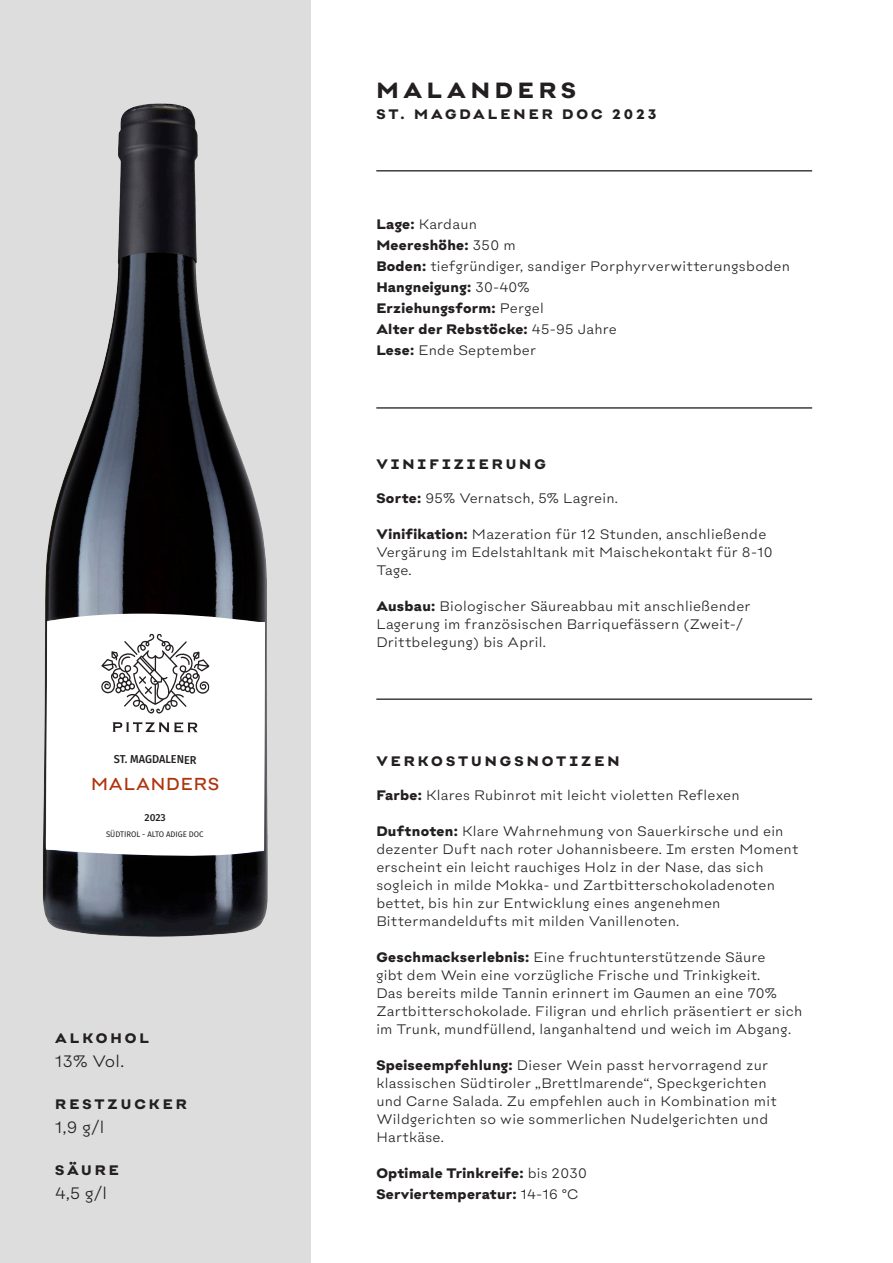
<style>
.page{position:relative;width:893px;height:1263px;background:#fff}
.page>*{position:absolute;margin:0;border:0;box-sizing:border-box;transform-origin:0 0}
.t1{font:800 24px "Biofolio Ultimate";letter-spacing:.2em;color:#231f20}
.t2{font:18.9px "Biofolio Ultimate";letter-spacing:.045em;color:#b0340e;scale:.95 1}
.t3{font:300 18px "Biofolio Ultimate";color:#231f20}
.t4{font:300 15px/18px "Biofolio Ultimate";letter-spacing:.02em;color:#231f20}
.t5{font:800 15px "Biofolio Ultimate";letter-spacing:.02em;color:#231f20}
.t6{font:800 15px "Biofolio Ultimate";letter-spacing:.2em;color:#231f20}
.t7{font:500 11.4px "Fira Sans";letter-spacing:-.005em;color:#231f20;scale:.95 1}
.t8{font:500 10.2px "Fira Sans";color:#231f20}
.t9{font:500 10.2px "Fira Sans";color:#231f20;scale:.95 1}
.t10{font:8.1px "Fira Sans";letter-spacing:-.005em;color:#231f20;scale:.95 1}
.s1{font-weight:800}
.s2{font-weight:300}
</style>
<div class="page">
<div style="left:0;top:0;width:310px;height:1263px;background:#dedddd"></div>
<hr style="left:376px;top:698px;width:436px;height:2px;background:#3e3e3f">
<hr style="left:376px;top:407px;width:436px;height:2px;background:#3e3e3f">
<hr style="left:376px;top:170px;width:436px;height:2px;background:#3e3e3f">
<img style="left:43px;top:104px;width:224px;height:833px">
<svg style="left:47px;top:614px;width:217px;height:7px;background:#b5b6b7"></svg>
<svg style="left:46px;top:850px;width:218px;height:14px;background:#686a6f"></svg>
<div style="left:46px;top:621px;width:219px;height:229px;background:#fff"></div>
<svg style="left:101px;top:633px;width:109px;height:81px;background:#d0d0d0"></svg>
<svg style="left:113px;top:722px;width:85px;height:10px"></svg>
<div style="left:134px;top:812px;width:43px;height:13px;background:#fff"></div>
<p class="t7" style="left:114px;top:750px;width:88px">ST. MAGDALENER</p>
<p class="t2" style="left:91px;top:771px;width:137px">MALANDERS</p>
<p class="t9" style="left:160px;top:810px;width:6px">1</p>
<p class="t8" style="left:145px;top:810px;width:23px">2023</p>
<p class="t10" style="left:106px;top:828px;width:104px">SÜDTIROL - ALTO ADIGE DOC</p>
<p class="t6" style="left:55px;top:1027px;width:95px">ALKOHOL</p>
<p class="t3" style="left:55px;top:1049px;width:70px">13% Vol.</p>
<p class="t6" style="left:55px;top:1093px;width:133px">RESTZUCKER</p>
<p class="t3" style="left:55px;top:1115px;width:51px">1,9 g/l</p>
<p class="t5" style="left:55px;top:1159px;width:65px">SÄURE</p>
<p class="t3" style="left:55px;top:1181px;width:53px">4,5 g/l</p>
<p class="t1" style="left:376px;top:73px;width:201px">MALANDERS</p>
<p class="t6" style="left:376px;top:103px;width:281px">ST. MAGDALENER DOC 2023</p>
<p class="t4" style="left:376px;top:215px;width:102px"><span class="s1">Lage:</span> Kardaun</p>
<p class="t5" style="left:376px;top:235px;width:141px">Meereshöhe: <span class="s2">350 m</span></p>
<p class="t4" style="left:376px;top:257px;width:415px"><span class="s1">Boden:</span> tiefgründiger, sandiger Porphyrverwitterungsboden</p>
<p class="t5" style="left:376px;top:277px;width:155px">Hangneigung: <span class="s2">30-40%</span></p>
<p class="t5" style="left:376px;top:298px;width:169px">Erziehungsform: <span class="s2">Pergel</span></p>
<p class="t5" style="left:376px;top:319px;width:242px">Alter der Rebstöcke: <span class="s2">45-95 Jahre</span></p>
<p class="t4" style="left:376px;top:341px;width:161px"><span class="s1">Lese:</span> Ende September</p>
<p class="t6" style="left:376px;top:453px;width:171px">VINIFIZIERUNG</p>
<p class="t4" style="left:376px;top:488px;width:243px"><span class="s1">Sorte:</span> 95% Vernatsch, 5% Lagrein.</p>
<p class="t4" style="left:376px;top:524px;width:398px"><span class="s1">Vinifikation:</span> Mazeration für 12 Stunden, anschließende<br>Vergärung im Edelstahltank mit Maischekontakt für 8-10<br>Tage.</p>
<p class="t4" style="left:376px;top:596px;width:376px"><span class="s1">Ausbau:</span> Biologischer Säureabbau mit anschließender<br>Lagerung im französischen Barriquefässern (Zweit-/<br>Drittbelegung) bis April.</p>
<p class="t6" style="left:376px;top:750px;width:245px">VERKOSTUNGSNOTIZEN</p>
<p class="t4" style="left:376px;top:785px;width:365px"><span class="s1">Farbe:</span> Klares Rubinrot mit leicht violetten Reflexen</p>
<p class="t4" style="left:376px;top:821px;width:423px"><span class="s1">Duftnoten:</span> Klare Wahrnehmung von Sauerkirsche und ein dezenter Duft nach roter Johannisbeere. Im ersten Moment erscheint ein leicht rauchiges Holz in der Nase, das sich sogleich in milde Mokka- und Zartbitterschokoladenoten bettet, bis hin zur Entwicklung eines angenehmen Bittermandeldufts mit milden Vanillenoten.</p>
<p class="t4" style="left:376px;top:947px;width:428px"><span class="s1">Geschmackserlebnis:</span> Eine fruchtunterstützende Säure<br>gibt dem Wein eine vorzügliche Frische und Trinkigkeit.<br>Das bereits milde Tannin erinnert im Gaumen an eine 70% Zartbitterschokolade. Filigran und ehrlich präsentiert er sich im Trunk, mundfüllend, langanhaltend und weich im Abgang.</p>
<p class="t4" style="left:376px;top:1055px;width:402px"><span class="s1">Speiseempfehlung:</span> Dieser Wein passt hervorragend zur klassischen Südtiroler „Brettlmarende“, Speckgerichten und Carne Salada. Zu empfehlen auch in Kombination mit Wildgerichten so wie sommerlichen Nudelgerichten und Hartkäse.</p>
<p class="t5" style="left:376px;top:1162px;width:212px">Optimale Trinkreife: <span class="s2">bis 2030</span></p>
<p class="t5" style="left:376px;top:1183px;width:203px">Serviertemperatur: <span class="s2">14-16 °C</span></p>
</div>
